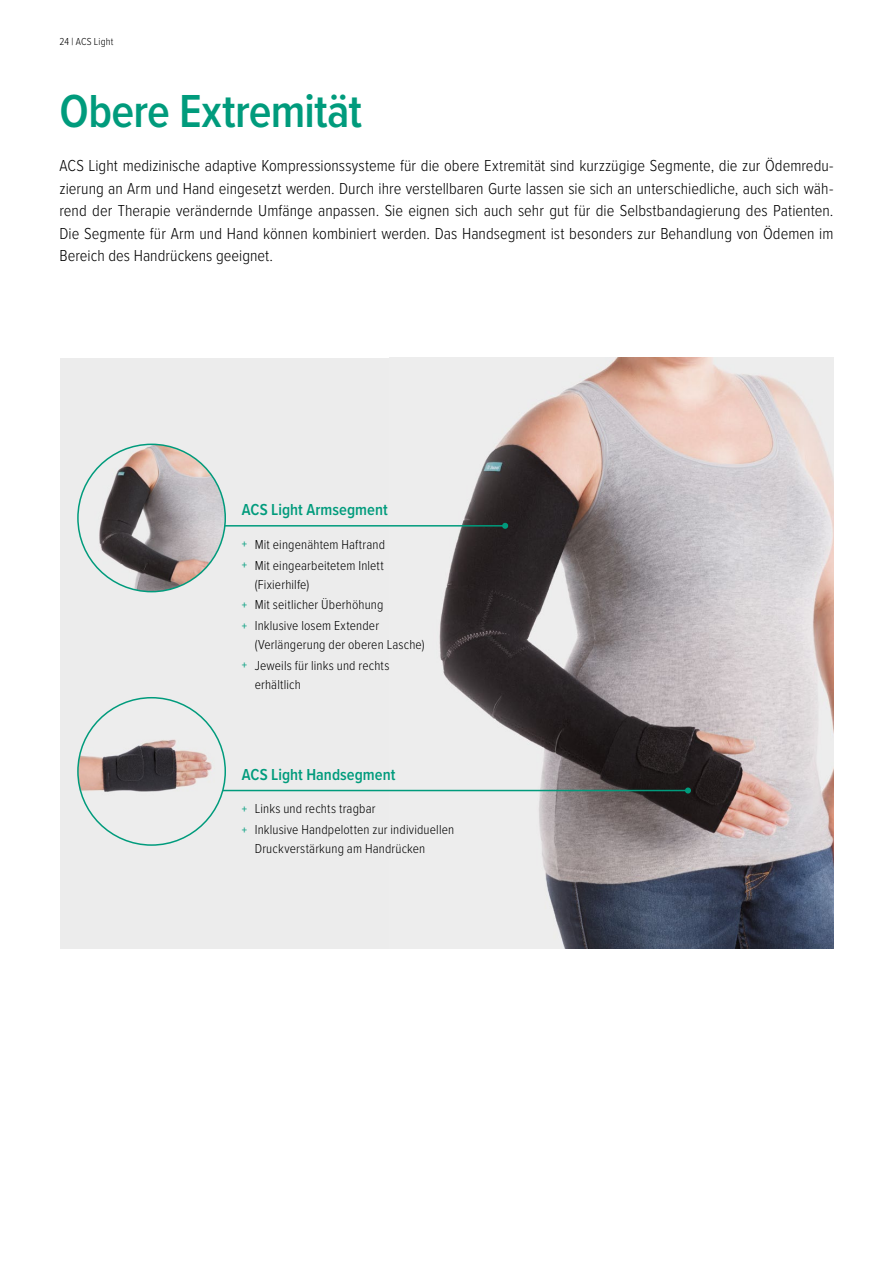
<style>
.page{position:relative;width:893px;height:1263px;background:#fff}
.page>*{position:absolute;margin:0;border:0;box-sizing:border-box;transform-origin:0 0}
.t1{font:600 48px "Proxima Nova Cond";letter-spacing:-.015em;color:#009b7c}
.t2{font:300 16.5px/22.5px "Proxima Nova Cond";color:#000;text-align:justify}
.t3{font:600 16.5px "Proxima Nova Cond";color:#009b7c}
.t4{font:300 13.5px/20.9px "Proxima Nova Cond";letter-spacing:.01em;color:#000}
.t5{font:300 10.5px "Proxima Nova Cond";letter-spacing:.02em;color:#000}
.s1{font-weight:600;font-size:12px;color:#1aa589}
</style>
<div class="page">
<div style="left:60px;top:358px;width:773px;height:590px;background:#ececec"></div>
<img style="left:390px;top:358px;width:443px;height:590px">
<hr style="left:143px;top:790px;width:545px;height:1px;background:#009b7c">
<svg style="left:685px;top:787px;width:6px;height:6px"></svg>
<hr style="left:176px;top:525px;width:329px;height:1px;background:#009b7c">
<svg style="left:502px;top:523px;width:6px;height:6px"></svg>
<img style="left:78px;top:698px;width:147px;height:147px;border-radius:74px">
<img style="left:78px;top:444px;width:147px;height:148px;border-radius:74px">
<p class="t5" style="left:60px;top:33px;width:55px">24 | ACS Light</p>
<h1 class="t1" style="left:60px;top:76px;width:304px">Obere Extremität</h1>
<p class="t2" style="left:60px;top:153px;width:775px">ACS Light medizinische adaptive Kompressionssysteme für die obere Extremität sind kurzzügige Segmente, die zur Ödemredu&shy;zierung an Arm und Hand eingesetzt werden. Durch ihre verstellbaren Gurte lassen sie sich an unterschiedliche, auch sich wäh&shy;rend der Therapie verändernde Umfänge anpassen. Sie eignen sich auch sehr gut für die Selbstbandagierung des Patienten.<br>Die Segmente für Arm und Hand können kombiniert werden. Das Handsegment ist besonders zur Behandlung von Ödemen im Bereich des Handrückens geeignet.</p>
<p class="t3" style="left:242px;top:498px;width:147px">ACS Light Armsegment</p>
<p class="t4" style="left:242px;top:533px;width:145px"><span class="s1">+</span> Mit eingenähtem Haftrand <span class="s1">+</span> Mit eingearbeitetem Inlett</p>
<p class="t4" style="left:242px;top:573px;width:143px;text-indent:13px">(Fixierhilfe)<br><span class="s1">+</span> Mit seitlicher Überhöhung <span class="s1">+</span> Inklusive losem Extender</p>
<p class="t4" style="left:242px;top:633px;width:184px;text-indent:13px">(Verlängerung der oberen Lasche) <span class="s1">+</span> Jeweils für links und rechts</p>
<p class="t4" style="left:255px;top:673px;width:48px">erhältlich</p>
<p class="t3" style="left:242px;top:762px;width:155px">ACS Light Handsegment</p>
<p class="t4" style="left:242px;top:798px;width:214px"><span class="s1">+</span> Links und rechts tragbar<br><span class="s1">+</span> Inklusive Handpelotten zur individuellen</p>
<p class="t4" style="left:255px;top:837px;width:172px">Druckverstärkung am Handrücken</p>
</div>
